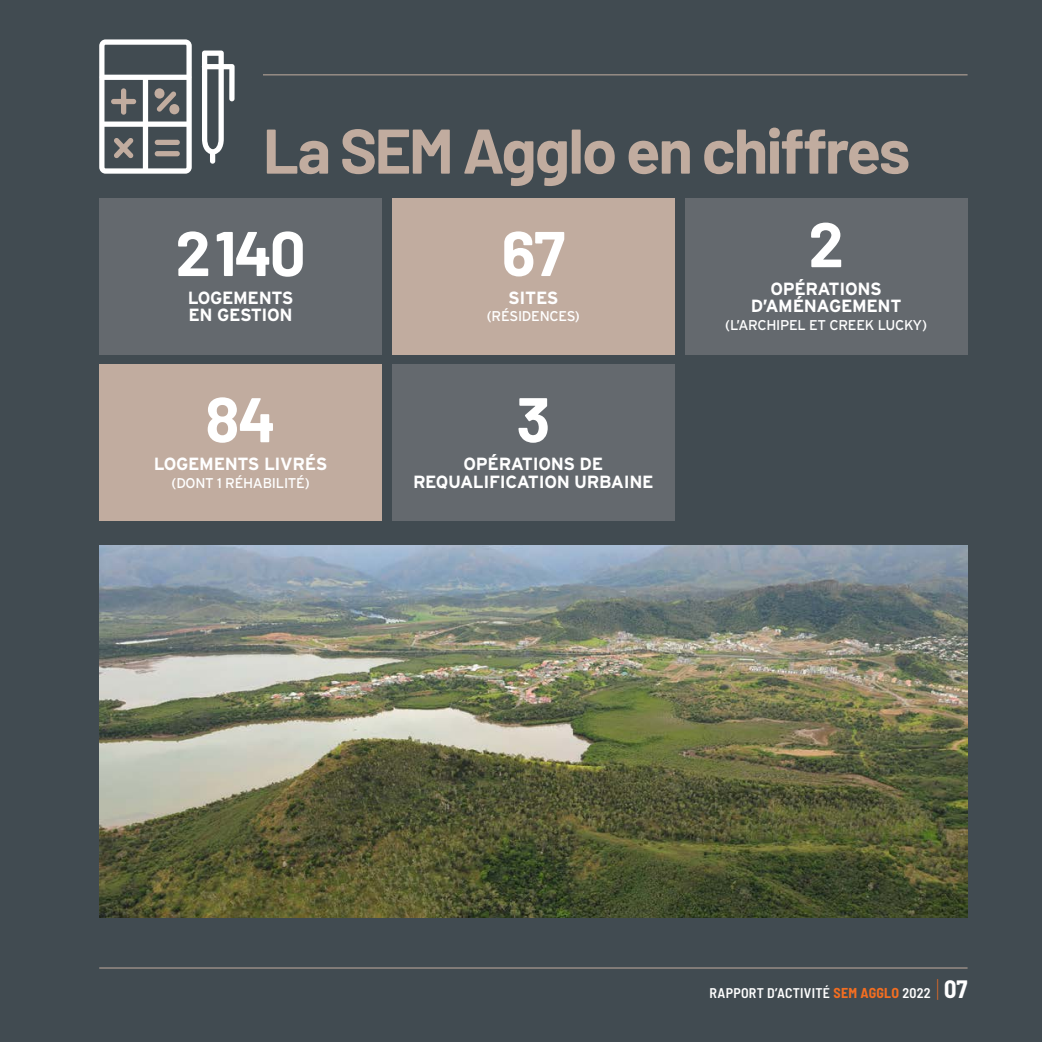
<style>
.page{position:relative;width:1042px;height:1042px;background:#414b51}
.page>*{position:absolute;margin:0;border:0;box-sizing:border-box;transform-origin:0 0}
.t1{font:700 63px "Barlow";letter-spacing:-.03em;color:#c1ac9f}
.t2{font:700 63px "Barlow";letter-spacing:-.025em;color:#fff}
.t3{font:700 17.68px/17.7px "Interstate";letter-spacing:-.02em;color:#fff;text-align:center}
.t4{font:14.17px "Interstate";letter-spacing:-.02em;color:#fff}
.t5{font:600 semi-condensed 14px "Barlow";letter-spacing:.02em;color:#fff}
.s1{font-weight:700;color:#f36e21}
.s2{font-weight:100;font-size:24.5px;color:#f36e21}
.s3{font-weight:700;font-size:24.5px}
</style>
<div class="page">
<hr style="left:99px;top:967px;width:868px;height:1px;background:#c1ac9f">
<hr style="left:263px;top:74px;width:704px;height:1px;background:#c1ac9f">
<svg style="left:99px;top:39px;width:136px;height:135px"></svg>
<img style="left:99px;top:546px;width:868px;height:372px">
<div style="left:99px;top:198px;width:283px;height:157px;background:#64696e"></div>
<div style="left:99px;top:365px;width:283px;height:156px;background:#c1ac9f"></div>
<div style="left:392px;top:198px;width:283px;height:157px;background:#c1ac9f"></div>
<div style="left:392px;top:365px;width:283px;height:156px;background:#64696e"></div>
<div style="left:685px;top:198px;width:282px;height:157px;background:#64696e"></div>
<p class="t1" style="left:263px;top:112px;width:649px">La SEM Agglo en chiffres</p>
<p class="t2" style="left:175px;top:214px;width:132px">2140</p>
<p class="t3" style="left:188px;top:288px;width:107px;text-align:left">LOGEMENTS<br>EN GESTION</p>
<p class="t2" style="left:205px;top:380px;width:72px">84</p>
<p class="t3" style="left:154px;top:455px;width:175px">LOGEMENTS LIVRÉS</p>
<p class="t4" style="left:172px;top:474px;width:140px">(DONT 1 RÉHABILITÉ)</p>
<p class="t2" style="left:502px;top:214px;width:65px">67</p>
<p class="t3" style="left:508px;top:288px;width:52px">SITES</p>
<p class="t4" style="left:487px;top:308px;width:95px">(RÉSIDENCES)</p>
<p class="t2" style="left:516px;top:380px;width:36px">3</p>
<p class="t3" style="left:413px;top:455px;width:242px">OPÉRATIONS DE<br>REQUALIFICATION URBAINE</p>
<p class="t2" style="left:808px;top:205px;width:37px">2</p>
<p class="t3" style="left:751px;top:280px;width:152px">OPÉRATIONS<br>D’AMÉNAGEMENT</p>
<p class="t4" style="left:725px;top:317px;width:203px">(L’ARCHIPEL ET CREEK LUCKY)</p>
<p class="t5" style="left:709px;top:984px;width:259px">RAPPORT D’ACTIVITÉ <span class="s1">SEM AGGLO</span> 2022 <span class="s2">|</span> <span class="s3">07</span></p>
</div>
